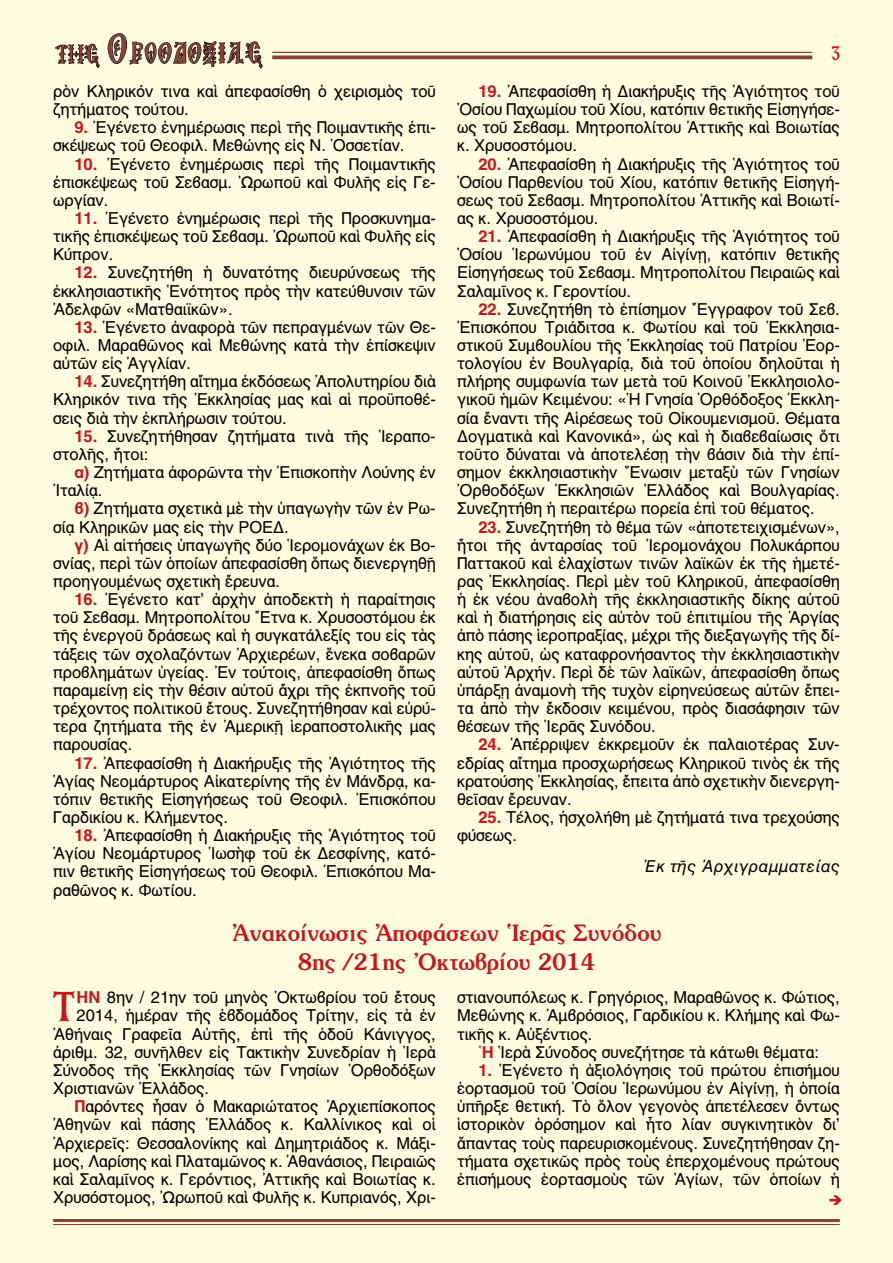
<style>
.page{position:relative;width:893px;height:1263px;background:#fffcdf}
.page>*{position:absolute;margin:0;border:0;box-sizing:border-box;transform-origin:0 0}
.t1{font:42.3px "BYZIMAK";color:#c4161c}
.t2{font:27px "Mg Agia Sofia UC Normal";letter-spacing:.05em;color:#854337}
.t3{font:22.5px/29px "CTOS Souvenir Medium Test 1";color:#c4161c;text-align:center}
.t4{font:19.5px "BYZIMAK";color:#c4161c}
.t5{font:16.5px/18.1px "CTOS Helvetica Regular Test 1";color:#000;text-align:justify}
.t6{font:16.5px "CTOS Helvetica Oblique Test 1";color:#000}
.s1{font-size:24px}
.s2{font-size:39px}
.s3{font-family:"CTOS Helvetica Bold Test 1";color:#c4161c}
</style>
<div class="page">
<hr style="left:272px;top:52px;width:540px;height:1px;background:#854337">
<hr style="left:272px;top:56px;width:540px;height:3px;background:#854337">
<hr style="left:53px;top:1219px;width:787px;height:3px;background:#854337">
<hr style="left:53px;top:1224px;width:787px;height:1px;background:#854337">
<svg style="left:55px;top:41px;width:45px;height:27px"></svg>
<svg style="left:107px;top:33px;width:156px;height:117px;background:#eae7cd"></svg>
<svg style="left:829px;top:1195px;width:13px;height:10px"></svg>
<h2 class="t2" style="left:56px;top:41px;width:209px"><span class="s1">ΤΗΣ</span> <span class="s2">Ο</span>ΡΘΟΔΟΞΙΑΣ</h2>
<p class="t5" style="left:53px;top:82px;width:384px">ρὸν Κληρικόν τινα καὶ ἀπεφασίσθη ὁ χειρισμὸς τοῦ ζητήματος τούτου.</p>
<p class="t5" style="left:53px;top:118px;width:384px;text-indent:21px"><span class="s3">9.</span> Ἐγένετο ἐνημέρωσις περὶ τῆς Ποιμαντικῆς ἐπι&shy;σκέψεως τοῦ Θεοφιλ. Μεθώνης εἰς Ν. Ὀσσετίαν.</p>
<p class="t5" style="left:53px;top:155px;width:384px;text-indent:21px"><span class="s3">10.</span> Ἐγένετο ἐνημέρωσις περὶ τῆς Ποιμαντικῆς ἐπισκέψεως τοῦ Σεβασμ. Ὠρωποῦ καὶ Φυλῆς εἰς Γε&shy;ωργίαν.</p>
<p class="t5" style="left:53px;top:209px;width:384px;text-indent:21px"><span class="s3">11.</span> Ἐγένετο ἐνημέρωσις περὶ τῆς Προσκυνημα&shy;τικῆς ἐπισκέψεως τοῦ Σεβασμ. Ὠρωποῦ καὶ Φυλῆς εἰς Κύπρον.</p>
<p class="t5" style="left:53px;top:263px;width:384px;text-indent:21px"><span class="s3">12.</span> Συνεζητήθη ἡ δυνατότης διευρύνσεως τῆς ἐκκλησιαστικῆς Ἑνότητος πρὸς τὴν κατεύθυνσιν τῶν Ἀδελφῶν «Ματθαιϊκῶν».</p>
<p class="t5" style="left:53px;top:318px;width:384px;text-indent:21px"><span class="s3">13.</span> Ἐγένετο ἀναφορὰ τῶν πεπραγμένων τῶν Θε&shy;οφιλ. Μαραθῶνος καὶ Μεθώνης κατὰ τὴν ἐπίσκεψιν αὐτῶν εἰς Ἀγγλίαν.</p>
<p class="t5" style="left:53px;top:372px;width:384px;text-indent:21px"><span class="s3">14.</span> Συνεζητήθη αἴτημα ἐκδόσεως Ἀπολυτηρίου διὰ Κληρικόν τινα τῆς Ἐκκλησίας μας καὶ αἱ προϋποθέ&shy;σεις διὰ τὴν ἐκπλήρωσιν τούτου.</p>
<p class="t5" style="left:53px;top:427px;width:384px;text-indent:21px"><span class="s3">15.</span> Συνεζητήθησαν ζητήματα τινὰ τῆς Ἱεραπο&shy;στολῆς, ἤτοι:</p>
<p class="t5" style="left:53px;top:463px;width:384px;text-indent:21px"><span class="s3">α)</span> Ζητήματα ἀφορῶντα τὴν Ἐπισκοπὴν Λούνης ἐν<br>Ἰταλίᾳ.</p>
<p class="t5" style="left:53px;top:499px;width:384px;text-indent:21px"><span class="s3">β)</span> Ζητήματα σχετικὰ μὲ τὴν ὑπαγωγὴν τῶν ἐν Ρω&shy;σίᾳ Κληρικῶν μας εἰς τὴν ΡΟΕΔ.</p>
<p class="t5" style="left:53px;top:536px;width:384px;text-indent:21px"><span class="s3">γ)</span> Αἱ αἰτήσεις ὑπαγωγῆς δύο Ἱερομονάχων ἐκ Βο&shy;σνίας, περὶ τῶν ὁποίων ἀπεφασίσθη ὅπως διενεργηθῇ προηγουμένως σχετικὴ ἔρευνα.</p>
<p class="t5" style="left:53px;top:590px;width:384px;text-indent:21px"><span class="s3">16.</span> Ἐγένετο κατ’ ἀρχὴν ἀποδεκτὴ ἡ παραίτησις τοῦ Σεβασμ. Μητροπολίτου Ἔτνα κ. Χρυσοστόμου ἐκ τῆς ἐνεργοῦ δράσεως καὶ ἡ συγκατάλεξίς του εἰς τὰς τάξεις τῶν σχολαζόντων Ἀρχιερέων, ἕνεκα σοβαρῶν προβλημάτων ὑγείας. Ἐν τούτοις, ἀπεφασίσθη ὅπως παραμείνῃ εἰς τὴν θέσιν αὐτοῦ ἄχρι τῆς ἐκπνοῆς τοῦ τρέχοντος πολιτικοῦ ἔτους. Συνεζητήθησαν καὶ εὐρύ&shy;τερα ζητήματα τῆς ἐν Ἀμερικῇ ἱεραποστολικῆς μας παρουσίας.</p>
<p class="t5" style="left:53px;top:754px;width:384px;text-indent:21px"><span class="s3">17.</span> Ἀπεφασίσθη ἡ Διακήρυξις τῆς Ἁγιότητος τῆς Ἁγίας Νεομάρτυρος Αἰκατερίνης τῆς ἐν Μάνδρᾳ, κα&shy;τόπιν θετικῆς Εἰσηγήσεως τοῦ Θεοφιλ. Ἐπισκόπου Γαρδικίου κ. Κλήμεντος.</p>
<p class="t5" style="left:53px;top:826px;width:384px;text-indent:21px"><span class="s3">18.</span> Ἀπεφασίσθη ἡ Διακήρυξις τῆς Ἁγιότητος τοῦ Ἁγίου Νεομάρτυρος Ἰωσὴφ τοῦ ἐκ Δεσφίνης, κατό&shy;πιν θετικῆς Εἰσηγήσεως τοῦ Θεοφιλ. Ἐπισκόπου Μα&shy;ραθῶνος κ. Φωτίου.</p>
<p class="t4" style="left:831px;top:42px;width:10px">3</p>
<p class="t5" style="left:457px;top:82px;width:384px;text-indent:21px"><span class="s3">19.</span> Ἀπεφασίσθη ἡ Διακήρυξις τῆς Ἁγιότητος τοῦ Ὁσίου Παχωμίου τοῦ Χίου, κατόπιν θετικῆς Εἰσηγήσε&shy;ως τοῦ Σεβασμ. Μητροπολίτου Ἀττικῆς καὶ Βοιωτίας κ. Χρυσοστόμου.</p>
<p class="t5" style="left:457px;top:155px;width:384px;text-indent:21px"><span class="s3">20.</span> Ἀπεφασίσθη ἡ Διακήρυξις τῆς Ἁγιότητος τοῦ Ὁσίου Παρθενίου τοῦ Χίου, κατόπιν θετικῆς Εἰσηγή&shy;σεως τοῦ Σεβασμ. Μητροπολίτου Ἀττικῆς καὶ Βοιωτί&shy;ας κ. Χρυσοστόμου.</p>
<p class="t5" style="left:457px;top:227px;width:384px;text-indent:21px"><span class="s3">21.</span> Ἀπεφασίσθη ἡ Διακήρυξις τῆς Ἁγιότητος τοῦ Ὁσίου Ἱερωνύμου τοῦ ἐν Αἰγίνῃ, κατόπιν θετικῆς Εἰσηγήσεως τοῦ Σεβασμ. Μητροπολίτου Πειραιῶς καὶ Σαλαμῖνος κ. Γεροντίου.</p>
<p class="t5" style="left:457px;top:300px;width:384px;text-indent:21px"><span class="s3">22.</span> Συνεζητήθη τὸ ἐπίσημον Ἔγγραφον τοῦ Σεβ.<br>Ἐπισκόπου Τριάδιτσα κ. Φωτίου καὶ τοῦ Ἐκκλησια&shy;στικοῦ Συμβουλίου τῆς Ἐκκλησίας τοῦ Πατρίου Ἑορ&shy;τολογίου ἐν Βουλγαρίᾳ, διὰ τοῦ ὁποίου δηλοῦται ἡ πλήρης συμφωνία των μετὰ τοῦ Κοινοῦ Ἐκκλησιολο&shy;γικοῦ ἡμῶν Κειμένου: «Ἡ Γνησία Ὀρθόδοξος Ἐκκλη&shy;σία ἔναντι τῆς Αἱρέσεως τοῦ Οἰκουμενισμοῦ. Θέματα Δογματικὰ καὶ Κανονικά», ὡς καὶ ἡ διαβεβαίωσις ὅτι τοῦτο δύναται νὰ ἀποτελέσῃ τὴν βάσιν διὰ τὴν ἐπί&shy;σημον ἐκκλησιαστικὴν Ἕνωσιν μεταξὺ τῶν Γνησίων Ὀρθοδόξων Ἐκκλησιῶν Ἑλλάδος καὶ Βουλγαρίας.<br>Συνεζητήθη ἡ περαιτέρω πορεία ἐπὶ τοῦ θέματος.</p>
<p class="t5" style="left:457px;top:518px;width:384px;text-indent:21px"><span class="s3">23.</span> Συνεζητήθη τὸ θέμα τῶν «ἀποτετειχισμένων», ἤτοι τῆς ἀνταρσίας τοῦ Ἰερομονάχου Πολυκάρπου Παττακοῦ καὶ ἐλαχίστων τινῶν λαϊκῶν ἐκ τῆς ἡμετέ&shy;ρας Ἐκκλησίας. Περὶ μὲν τοῦ Κληρικοῦ, ἀπεφασίσθη ἡ ἐκ νέου ἀναβολὴ τῆς ἐκκλησιαστικῆς δίκης αὐτοῦ καὶ ἡ διατήρησις εἰς αὐτὸν τοῦ ἐπιτιμίου τῆς Ἀργίας ἀπὸ πάσης ἱεροπραξίας, μέχρι τῆς διεξαγωγῆς τῆς δί&shy;κης αὐτοῦ, ὡς καταφρονήσαντος τὴν ἐκκλησιαστικὴν αὐτοῦ Ἀρχήν. Περὶ δὲ τῶν λαϊκῶν, ἀπεφασίσθη ὅπως ὑπάρξῃ ἀναμονὴ τῆς τυχὸν εἰρηνεύσεως αὐτῶν ἔπει&shy;τα ἀπὸ τὴν ἔκδοσιν κειμένου, πρὸς διασάφησιν τῶν θέσεων τῆς Ἱερᾶς Συνόδου.</p>
<p class="t5" style="left:457px;top:735px;width:384px;text-indent:21px"><span class="s3">24.</span> Ἀπέρριψεν ἐκκρεμοῦν ἐκ παλαιοτέρας Συν&shy;εδρίας αἴτημα προσχωρήσεως Κληρικοῦ τινὸς ἐκ τῆς κρατούσης Ἐκκλησίας, ἔπειτα ἀπὸ σχετικὴν διενεργη&shy;θεῖσαν ἔρευναν.</p>
<p class="t5" style="left:457px;top:808px;width:384px;text-indent:21px"><span class="s3">25.</span> Τέλος, ἠσχολήθη μὲ ζητήματά τινα τρεχούσης φύσεως.</p>
<p class="t6" style="left:642px;top:857px;width:199px">Ἐκ τῆς Ἀρχιγραμματείας</p>
<h3 class="t3" style="left:232px;top:918px;width:431px">Ἀνακοίνωσις Ἀποφάσεων Ἱερᾶς Συνόδου<br>8ης /21ης Ὀκτωβρίου 2014</h3>
<h1 class="t1" style="left:52px;top:981px;width:26px">Τ</h1>
<p class="t5" style="left:77px;top:988px;width:361px"><span class="s3">ΗΝ</span> 8ην / 21ην τοῦ μηνὸς Ὀκτωβρίου τοῦ ἔτους</p>
<p class="t5" style="left:77px;top:1006px;width:361px">2014, ἡμέραν τῆς ἑβδομάδος Τρίτην, εἰς τὰ ἐν</p>
<p class="t5" style="left:53px;top:1025px;width:384px">Ἀθήναις Γραφεῖα Αὐτῆς, ἐπὶ τῆς ὁδοῦ Κάνιγγος,</p>
<p class="t5" style="left:53px;top:1043px;width:384px">ἀριθμ. 32, συνῆλθεν εἰς Τακτικὴν Συνεδρίαν ἡ Ἱερὰ</p>
<p class="t5" style="left:53px;top:1061px;width:384px">Σύνοδος τῆς Ἐκκλησίας τῶν Γνησίων Ὀρθοδόξων</p>
<p class="t5" style="left:53px;top:1079px;width:157px">Χριστιανῶν Ἑλλάδος.</p>
<p class="t5" style="left:74px;top:1097px;width:363px"><span class="s3">Π</span>αρόντες ἦσαν ὁ Μακαριώτατος Ἀρχιεπίσκοπος</p>
<p class="t5" style="left:53px;top:1115px;width:384px">Ἀθηνῶν καὶ πάσης Ἑλλάδος κ. Καλλίνικος καὶ οἱ</p>
<p class="t5" style="left:53px;top:1133px;width:384px">Ἀρχιερεῖς: Θεσσαλονίκης καὶ Δημητριάδος κ. Μάξι-</p>
<p class="t5" style="left:53px;top:1152px;width:384px">μος, Λαρίσης καὶ Πλαταμῶνος κ. Ἀθανάσιος, Πειραιῶς</p>
<p class="t5" style="left:53px;top:1170px;width:384px">καὶ Σαλαμῖνος κ. Γερόντιος, Ἀττικῆς καὶ Βοιωτίας κ.</p>
<p class="t5" style="left:53px;top:1188px;width:384px">Χρυσόστομος, Ὠρωποῦ καὶ Φυλῆς κ. Κυπριανός, Χρι-</p>
<p class="t5" style="left:457px;top:988px;width:384px">στιανουπόλεως κ. Γρηγόριος, Μαραθῶνος κ. Φώτιος, Μεθώνης κ. Ἀμβρόσιος, Γαρδικίου κ. Κλήμης καὶ Φω&shy;τικῆς κ. Αὐξέντιος.</p>
<p class="t5" style="left:478px;top:1043px;width:342px"><span class="s3">Ἡ</span> Ἱερὰ Σύνοδος συνεζήτησε τὰ κάτωθι θέματα:</p>
<p class="t5" style="left:457px;top:1061px;width:384px;text-indent:21px"><span class="s3">1.</span> Ἐγένετο ἡ ἀξιολόγησις τοῦ πρώτου ἐπισήμου ἑορτασμοῦ τοῦ Ὁσίου Ἱερωνύμου ἐν Αἰγίνῃ, ἡ ὁποία ὑπῆρξε θετική. Τὸ ὅλον γεγονὸς ἀπετέλεσεν ὄντως ἱστορικὸν ὁρόσημον καὶ ἦτο λίαν συγκινητικὸν δι’ ἅπαντας τοὺς παρευρισκομένους. Συνεζητήθησαν ζη&shy;τήματα σχετικῶς πρὸς τοὺς ἐπερχομένους πρώτους ἐπισήμους ἑορτασμοὺς τῶν Ἁγίων, τῶν ὁποίων ἡ</p>
</div>
